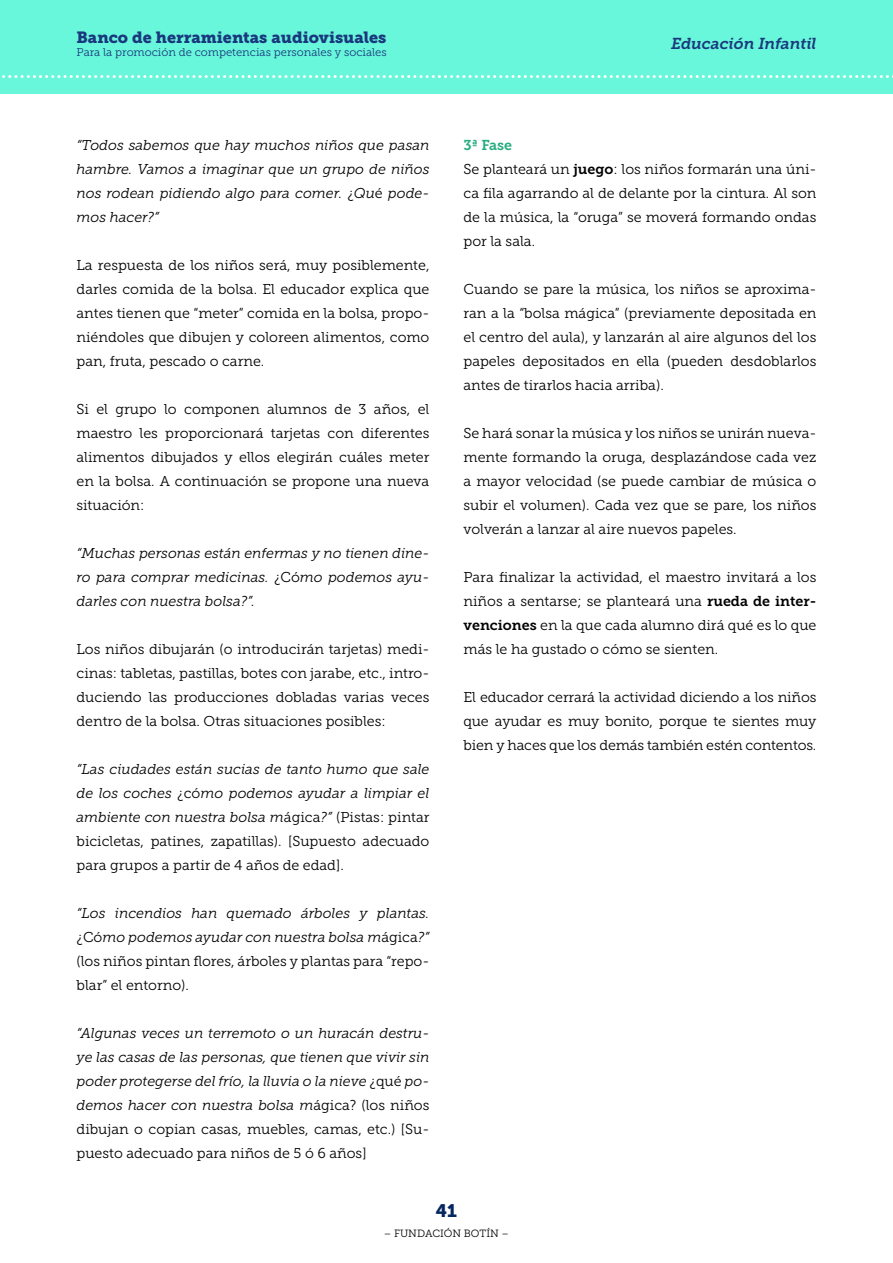
<style>
.page{position:relative;width:893px;height:1263px;background:#fff}
.page>*{position:absolute;margin:0;border:0;box-sizing:border-box;transform-origin:0 0}
.t1{font:18px "Museo Slab 900";color:#052661}
.t2{font:16.2px "Museo Slab 900";color:#1a387d}
.t3{font:italic 15.75px "Museo Slab 700";letter-spacing:-.005em;color:#1a387d}
.t4{font:14.25px/24px "Museo Slab 300";color:#000;text-align:justify}
.t5{font:italic 14.25px/24px "Museo Slab 300";color:#000;text-align:justify}
.t6{font:14.25px "Museo Slab 700";color:#24ac7e}
.t7{font:11.25px "Museo Slab 300";color:#1a387d}
.t8{font:10.5px "Museo Slab 300";color:#000}
.s1{font-style:normal}
.s2{font-family:"Museo Slab 700"}
</style>
<div class="page">
<div style="left:0;top:0;width:893px;height:94px;background:#69f7db"></div>
<svg style="left:2px;top:75px;width:891px;height:3px"></svg>
<p class="t2" style="left:77px;top:28px;width:311px">Banco de herramientas audiovisuales</p>
<p class="t7" style="left:77px;top:46px;width:312px">Para la promoción de competencias personales y sociales</p>
<p class="t5" style="left:77px;top:133px;width:354px">“Todos sabemos que hay muchos niños que pasan hambre. Vamos a imaginar que un grupo de niños nos rodean pidiendo algo para comer. <span class="s1">¿</span>Qu<span class="s1">é</span> pode&shy;mos hacer?”</p>
<p class="t4" style="left:77px;top:253px;width:354px">La respuesta de los niños será, muy posiblemente, darles comida de la bolsa. El educador explica que antes tienen que “meter” comida en la bolsa, propo&shy;niéndoles que dibujen y coloreen alimentos, como pan, fruta, pescado o carne.</p>
<p class="t4" style="left:77px;top:397px;width:354px">Si el grupo lo componen alumnos de 3 años, el maestro les proporcionará tarjetas con diferentes alimentos dibujados y ellos elegirán cuáles meter en la bolsa. A continuación se propone una nueva situación:</p>
<p class="t5" style="left:77px;top:541px;width:354px">“Muchas personas están enfermas y no tienen dine&shy;ro para comprar medicinas. <span class="s1">¿Có</span>mo podemos ayu&shy;darles con nuestra bolsa?”.</p>
<p class="t4" style="left:77px;top:637px;width:354px">Los niños dibujarán (o introducirán tarjetas) medi&shy;cinas: tabletas, pastillas, botes con jarabe, etc., intro&shy;duciendo las producciones dobladas varias veces dentro de la bolsa. Otras situaciones posibles:</p>
<p class="t5" style="left:77px;top:757px;width:354px">“Las ciudades están sucias de tanto humo que sale de los coches <span class="s1">¿có</span>mo podemos ayudar a limpiar el ambiente con nuestra bolsa m<span class="s1">ágica</span>?” <span class="s1">(Pistas: pintar bicicletas, patines, zapatillas). [Supuesto adecuado para grupos a partir de 4 años de edad].</span></p>
<p class="t5" style="left:77px;top:901px;width:354px">“Los incendios han quemado árboles y plantas. <span class="s1">¿Có</span>mo podemos ayudar con nuestra bolsa m<span class="s1">ágica</span>?” <span class="s1">(los niños pintan flores, árboles y plantas para “repo&shy;blar” el entorno).</span></p>
<p class="t5" style="left:77px;top:1021px;width:354px">“Algunas veces un terremoto o un huracán destru&shy;ye las casas de las personas, que tienen que vivir sin poder protegerse del frío, la lluvia o la nieve <span class="s1">¿qué</span> po&shy;demos hacer con nuestra bolsa m<span class="s1">ágica? (los niños dibujan o copian casas, muebles, camas, etc.) [Su&shy;puesto adecuado para niños de 5 ó 6 años]</span></p>
<p class="t3" style="left:671px;top:34px;width:147px">Educación Infantil</p>
<p class="t6" style="left:463px;top:137px;width:50px">3ª Fase</p>
<p class="t4" style="left:463px;top:157px;width:354px">Se planteará un <span class="s2">juego</span>: los niños formarán una úni&shy;ca fila agarrando al de delante por la cintura. Al son de la música, la “oruga” se moverá formando ondas por la sala.</p>
<p class="t4" style="left:463px;top:277px;width:354px">Cuando se pare la música, los niños se aproxima&shy;ran a la “bolsa mágica” (previamente depositada en el centro del aula), y lanzarán al aire algunos del los papeles depositados en ella (pueden desdoblarlos antes de tirarlos hacia arriba).</p>
<p class="t4" style="left:463px;top:421px;width:354px">Se hará sonar la música y los niños se unirán nueva&shy;mente formando la oruga, desplazándose cada vez a mayor velocidad (se puede cambiar de música o subir el volumen). Cada vez que se pare, los niños volverán a lanzar al aire nuevos papeles.</p>
<p class="t4" style="left:463px;top:565px;width:354px">Para finalizar la actividad, el maestro invitará a los niños a sentarse; se planteará una <span class="s2">rueda de inter&shy;venciones</span> en la que cada alumno dirá qué es lo que más le ha gustado o cómo se sienten.</p>
<p class="t4" style="left:463px;top:685px;width:354px">El educador cerrará la actividad diciendo a los niños que ayudar es muy bonito, porque te sientes muy bien y haces que los demás también estén contentos.</p>
<p class="t1" style="left:436px;top:1201px;width:23px">41</p>
<p class="t8" style="left:384px;top:1227px;width:127px">– FUNDACIÓN BOTÍN –</p>
</div>
